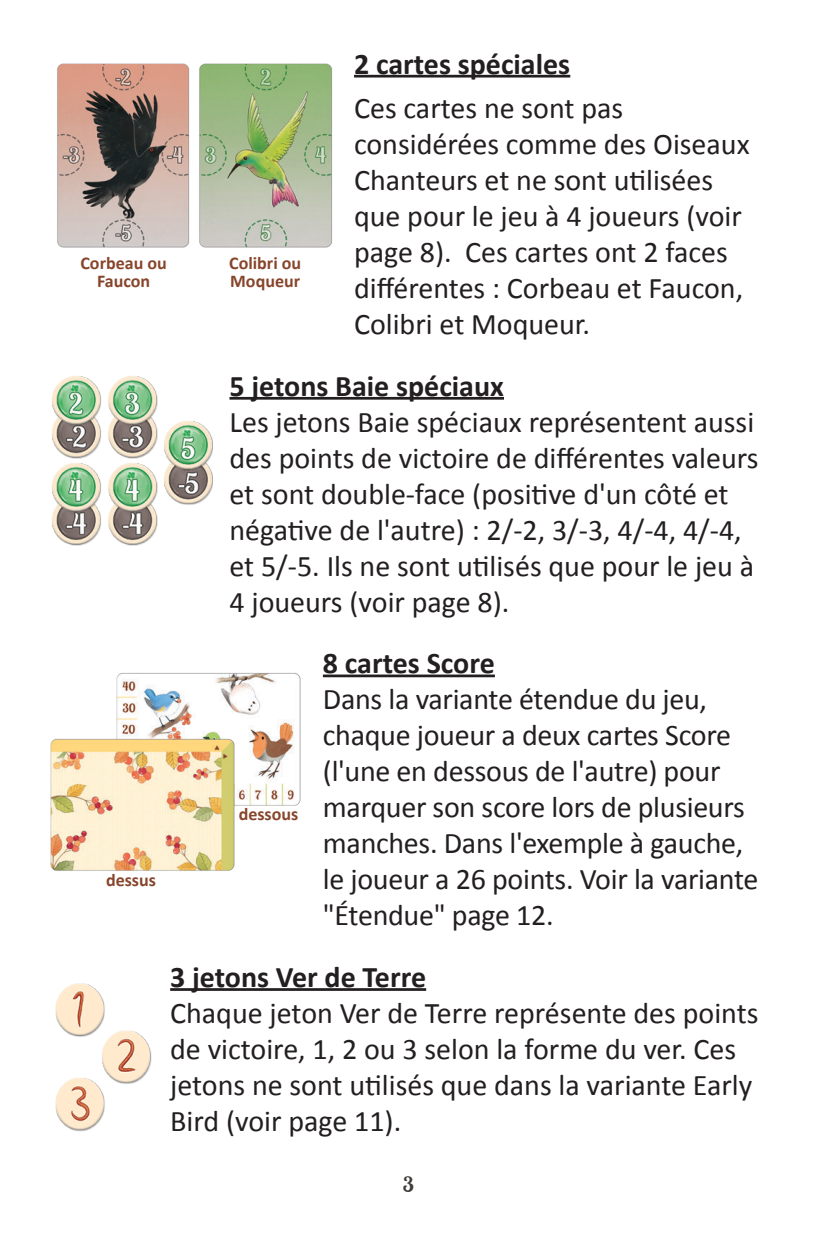
<style>
.page{position:relative;width:817px;height:1242px;background:#fff}
.page>*{position:absolute;margin:0;border:0;box-sizing:border-box;transform-origin:0 0}
.Body_Text{font:30px/36px "Calibri";color:#231f20}
.Header_2{font:700 30px "Calibri";color:#231f20}
.Body_Text-2{font:700 30px "Calibri";color:#231f20}
.t1{font:700 21px "Lobster Two";color:#3f3c3a}
.Body_Text-3{font:700 18px/18px "Calibri";color:#87452b;text-align:center}
</style>
<div class="page">
<hr style="left:354px;top:75px;width:216px;height:3px;background:#231f20">
<hr style="left:229px;top:397px;width:275px;height:3px;background:#231f20">
<hr style="left:323px;top:674px;width:172px;height:3px;background:#231f20">
<hr style="left:170px;top:988px;width:256px;height:3px;background:#231f20">
<img style="left:199px;top:63px;width:134px;height:185px">
<img style="left:57px;top:63px;width:133px;height:185px">
<img style="left:52px;top:376px;width:160px;height:169px">
<img style="left:116px;top:672px;width:185px;height:134px">
<img style="left:50px;top:733px;width:190px;height:138px">
<img style="left:55px;top:983px;width:97px;height:148px">
<p class="Body_Text-2" style="left:354px;top:44px;width:218px">2 cartes spéciales</p>
<p class="Body_Text" style="left:354px;top:90px;width:397px">Ces cartes ne sont pas considérées comme des Oiseaux<br>Chanteurs et ne sont utilisées que pour le jeu à 4 joueurs (voir page 8). Ces cartes ont 2 faces différentes : Corbeau et Faucon,<br>Colibri et Moqueur.</p>
<p class="Header_2" style="left:229px;top:366px;width:276px">5 jetons Baie spéciaux</p>
<p class="Body_Text" style="left:229px;top:404px;width:530px">Les jetons Baie spéciaux représentent aussi des points de victoire de différentes valeurs et sont double-face (positive d'un côté et négative de l'autre) : 2/-2, 3/-3, 4/-4, 4/-4, et 5/-5. Ils ne sont utilisés que pour le jeu à 4 joueurs (voir page 8).</p>
<p class="Header_2" style="left:323px;top:644px;width:173px">8 cartes Score</p>
<p class="Body_Text" style="left:323px;top:681px;width:437px">Dans la variante étendue du jeu, chaque joueur a deux cartes Score (l'une en dessous de l'autre) pour marquer son score lors de plusieurs manches. Dans l'exemple à gauche, le joueur a 26 points. Voir la variante "Étendue" page 12.</p>
<p class="Header_2" style="left:170px;top:957px;width:257px">3 jetons Ver de Terre</p>
<p class="Body_Text" style="left:170px;top:995px;width:589px">Chaque jeton Ver de Terre représente des points de victoire, 1, 2 ou 3 selon la forme du ver. Ces jetons ne sont utilisés que dans la variante Early Bird (voir page 11).</p>
<p class="Body_Text-3" style="left:80px;top:254px;width:88px">Corbeau ou<br>Faucon</p>
<p class="Body_Text-3" style="left:229px;top:254px;width:73px;text-align:left">Colibri ou<br>Moqueur</p>
<p class="Body_Text-3" style="left:239px;top:805px;width:61px">dessous</p>
<p class="Body_Text-3" style="left:106px;top:871px;width:51px">dessus</p>
<p class="t1" style="left:403px;top:1171px;width:13px">3</p>
</div>
